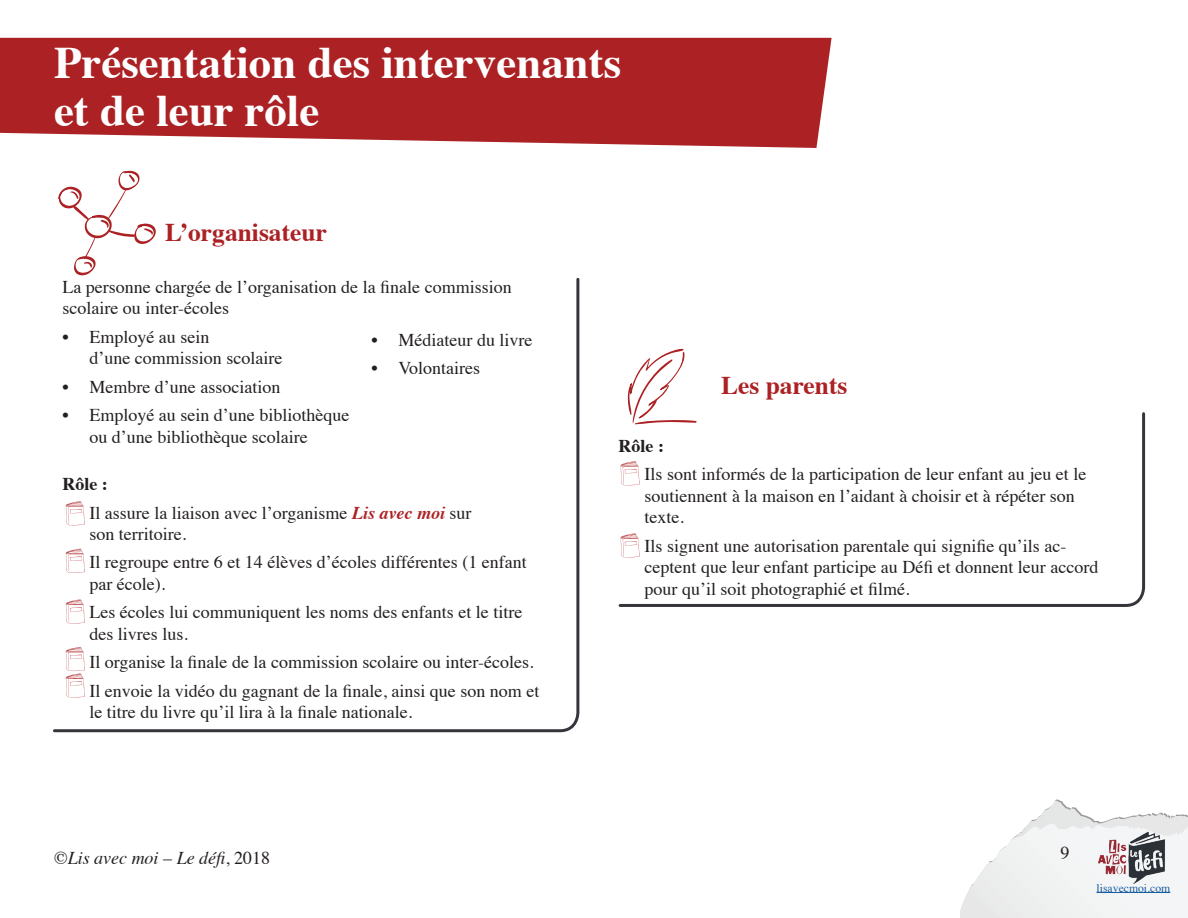
<style>
.page{position:relative;width:1188px;height:918px;background:#fff}
.page>*{position:absolute;margin:0;border:0;box-sizing:border-box;transform-origin:0 0}
.t1{font:700 45px/48px "Times";color:#fff}
.t2{font:700 25.5px "Times";color:#ac2124}
.t3{font:18px/21.6px "Times";color:#231f20}
.t4{font:italic 18px "Times";color:#231f20}
.t5{font:700 18px "Times";color:#231f20}
.t6{font:11.7px "Times";color:#175d9e}
.s1{font-weight:700}
.s2{font-weight:700;font-style:italic;color:#ac2124}
.s3{font-style:normal}
</style>
<div class="page">
<svg style="left:960px;top:799px;width:228px;height:119px"></svg>
<img style="left:1097px;top:832px;width:68px;height:53px">
<hr style="left:1097px;top:892px;width:73px;height:1px;background:#175d9e">
<svg style="left:0;top:38px;width:832px;height:110px;background:#b23234"></svg>
<svg style="left:628px;top:348px;width:57px;height:63px"></svg>
<svg style="left:58px;top:170px;width:98px;height:106px"></svg>
<svg style="left:618px;top:411px;width:528px;height:196px"></svg>
<svg style="left:53px;top:277px;width:527px;height:456px"></svg>
<svg style="left:66px;top:501px;width:19px;height:24px"></svg>
<svg style="left:66px;top:549px;width:19px;height:24px"></svg>
<svg style="left:66px;top:599px;width:19px;height:25px"></svg>
<svg style="left:66px;top:647px;width:19px;height:51px"></svg>
<svg style="left:621px;top:461px;width:19px;height:24px"></svg>
<svg style="left:621px;top:533px;width:19px;height:24px"></svg>
<h1 class="t1" style="left:54px;top:34px;width:569px">Présentation des intervenants et de leur rôle</h1>
<h2 class="t2" style="left:165px;top:208px;width:163px">L’organisateur</h2>
<p class="t3" style="left:62px;top:274px;width:451px">La personne chargée de l’organisation de la finale commission scolaire ou inter-écoles</p>
<p class="t3" style="left:89px;top:324px;width:194px;text-indent:-27px">• Employé au sein<br>d’une commission scolaire</p>
<p class="t3" style="left:62px;top:374px;width:219px">• Membre d’une association</p>
<p class="t3" style="left:89px;top:403px;width:261px;text-indent:-27px">• Employé au sein d’une bibliothèque ou d’une bibliothèque scolaire</p>
<p class="t3" style="left:372px;top:327px;width:162px">• Médiateur du livre</p>
<p class="t3" style="left:372px;top:356px;width:110px">• Volontaires</p>
<p class="t3" style="left:89px;top:468px;width:384px;line-height:28.3px;text-indent:-27px"><span class="s1">Rôle :<br></span>Il assure la liaison avec l’organisme <span class="s2">Lis avec moi</span> sur</p>
<p class="t3" style="left:89px;top:518px;width:439px;line-height:28.3px">son territoire.<br>Il regroupe entre 6 et 14 élèves d’écoles différentes (1 enfant</p>
<p class="t3" style="left:89px;top:568px;width:434px;line-height:28.3px">par école).<br>Les écoles lui communiquent les noms des enfants et le titre</p>
<p class="t3" style="left:89px;top:618px;width:451px;line-height:28.3px">des livres lus.<br>Il organise la finale de la commission scolaire ou inter-écoles.<br>Il envoie la vidéo du gagnant de la finale, ainsi que son nom et</p>
<p class="t3" style="left:89px;top:700px;width:324px">le titre du livre qu’il lira à la finale nationale.</p>
<h2 class="t2" style="left:721px;top:361px;width:128px">Les parents</h2>
<p class="t5" style="left:619px;top:428px;width:47px">Rôle :</p>
<p class="t3" style="left:645px;top:462px;width:443px">Ils sont informés de la participation de leur enfant au jeu et le soutiennent à la maison en l’aidant à choisir et à répéter son texte.</p>
<p class="t3" style="left:645px;top:533px;width:455px">Ils signent une autorisation parentale qui signifie qu’ils ac&shy;ceptent que leur enfant participe au Défi et donnent leur accord pour qu’il soit photographié et filmé.</p>
<p class="t4" style="left:54px;top:842px;width:218px"><span class="s3">©</span>Lis avec moi – Le défi<span class="s3">, 2018</span></p>
<p class="t3" style="left:1061px;top:841px;width:10px">9</p>
<p class="t6" style="left:1097px;top:877px;width:75px">lisavecmoi.com</p>
</div>
